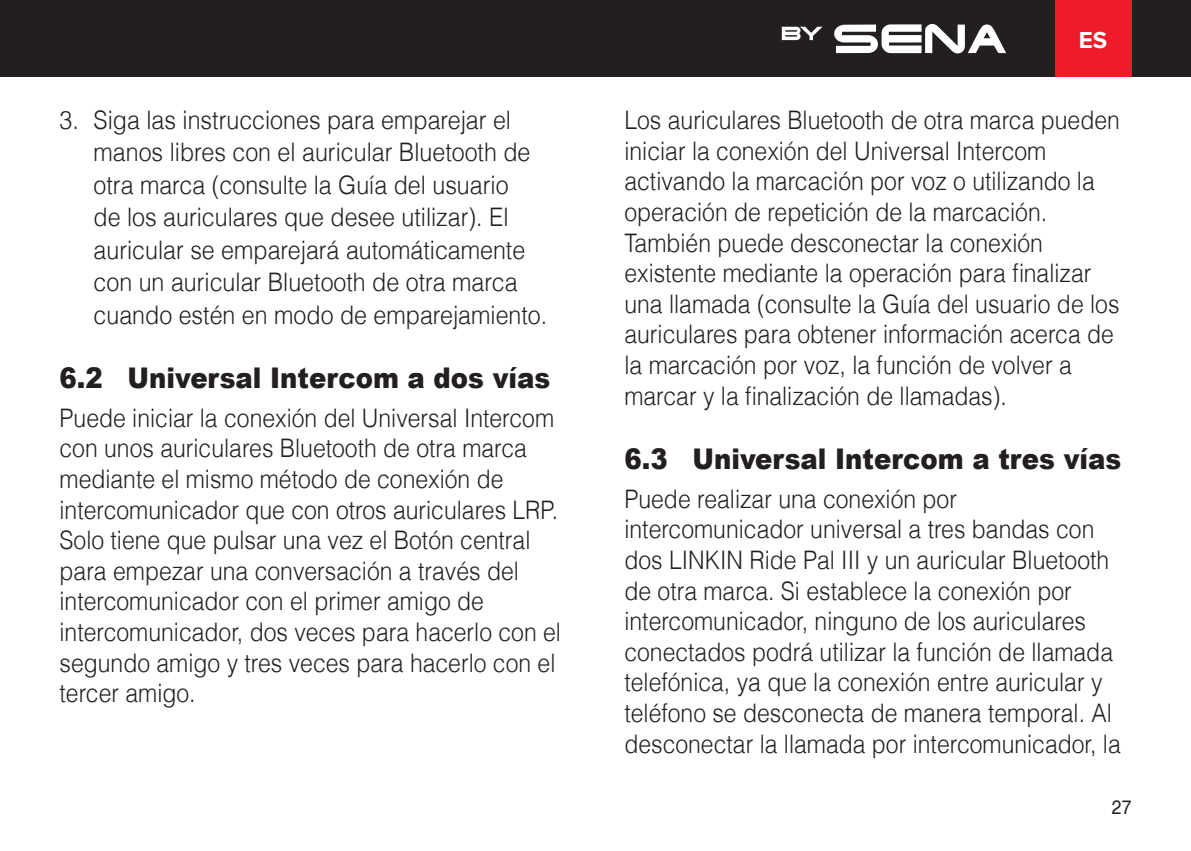
<style>
.page{position:relative;width:1191px;height:851px;background:#fff}
.page>*{position:absolute;margin:0;border:0;box-sizing:border-box;transform-origin:0 0}
.t1{font:900 28.5px "Arial";color:#231f20;scale:.91 1}
.t2{font:300 25.5px/30.6px "Helvetica LT";color:#231f20;scale:.9 1}
.t3{font:300 25.5px/32.4px "Helvetica LT";color:#231f20;scale:.91 1}
.t4{font:700 24px "Proxima Nova";color:#fff}
.t5{font:19.5px "Helvetica";color:#231f20;scale:.9 1}
</style>
<div class="page">
<div style="left:0;top:0;width:1191px;height:77px;background:#231f20"></div>
<div style="left:1054px;top:0;width:77px;height:77px;background:#ee1c28"></div>
<svg style="left:834px;top:24px;width:172px;height:29px"></svg>
<svg style="left:782px;top:27px;width:40px;height:13px"></svg>
<p class="t3" style="left:94px;top:103px;width:500px;text-indent:-34px">3. Siga las instrucciones para emparejar el manos libres con el auricular Bluetooth de otra marca (consulte la Guía del usuario<br>de los auriculares que desee utilizar). El auricular se emparejará automáticamente con un auricular Bluetooth de otra marca cuando estén en modo de emparejamiento.</p>
<p class="t1" style="left:60px;top:356px;width:541px">6.2 Universal Intercom a dos vías</p>
<p class="t2" style="left:60px;top:402px;width:559px">Puede iniciar la conexión del Universal Intercom con unos auriculares Bluetooth de otra marca mediante el mismo método de conexión de intercomunicador que con otros auriculares LRP.<br>Solo tiene que pulsar una vez el Botón central para empezar una conversación a través del intercomunicador con el primer amigo de intercomunicador, dos veces para hacerlo con el segundo amigo y tres veces para hacerlo con el tercer amigo.</p>
<p class="t4" style="left:1079px;top:26px;width:30px">ES</p>
<p class="t2" style="left:624px;top:104px;width:552px">Los auriculares Bluetooth de otra marca pueden iniciar la conexión del Universal Intercom activando la marcación por voz o utilizando la operación de repetición de la marcación.<br>También puede desconectar la conexión existente mediante la operación para finalizar una llamada (consulte la Guía del usuario de los auriculares para obtener información acerca de la marcación por voz, la función de volver a marcar y la finalización de llamadas).</p>
<p class="t1" style="left:624px;top:437px;width:547px">6.3 Universal Intercom a tres vías</p>
<p class="t2" style="left:624px;top:483px;width:553px">Puede realizar una conexión por intercomunicador universal a tres bandas con dos LINKIN Ride Pal III y un auricular Bluetooth de otra marca. Si establece la conexión por intercomunicador, ninguno de los auriculares conectados podrá utilizar la función de llamada telefónica, ya que la conexión entre auricular y teléfono se desconecta de manera temporal. Al desconectar la llamada por intercomunicador, la</p>
<p class="t5" style="left:1112px;top:795px;width:23px">27</p>
</div>
